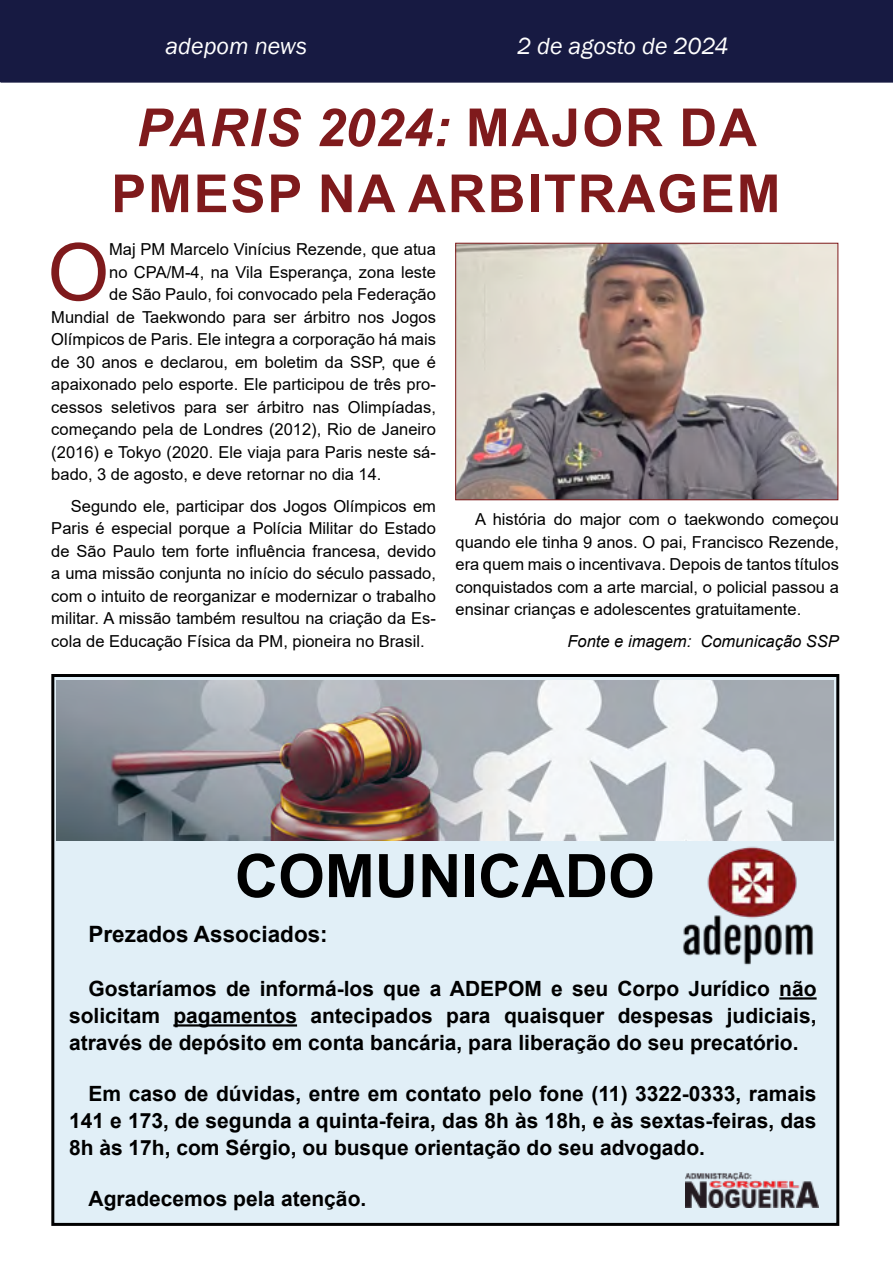
<style>
.page{position:relative;width:893px;height:1263px;background:#fff}
.page>*{position:absolute;margin:0;border:0;box-sizing:border-box;transform-origin:0 0}
.t1{font:79.35px "Arial";color:#7f1a1c}
.t2{font:700 60px "Arial";color:#000}
.t3{font:700 52.5px/66px "Arial";letter-spacing:.035em;color:#7f1a1c;text-align:center}
.t4{font:italic 24px "Franklin Gothic";color:#fff}
.t5{font:700 22.5px "Arial";color:#000}
.t6{font:700 21px/27px "Arial";color:#000;text-align:justify}
.t7{font:16.5px/22.5px "Arial";color:#000;text-align:justify}
.t8{font:italic 16.5px "Arial";color:#000}
.s1{font-style:italic}
</style>
<div class="page">
<div style="left:53px;top:675px;width:785px;height:549px;background:#e1eff7"></div>
<div style="left:51px;top:674px;width:788px;height:552px;border:3px solid #000"></div>
<hr style="left:779px;top:997px;width:38px;height:2px;background:#000">
<hr style="left:173px;top:1024px;width:124px;height:2px;background:#000">
<img style="left:664px;top:840px;width:156px;height:125px">
<img style="left:686px;top:1172px;width:133px;height:36px">
<img style="left:56px;top:680px;width:778px;height:160px">
<div style="left:1px;top:0;width:892px;height:82px;background:#171a42"></div>
<img style="left:457px;top:245px;width:379px;height:253px">
<div style="left:455px;top:243px;width:383px;height:257px;border:1px solid #7f1a1c"></div>
<h3 class="t4" style="left:165px;top:31px;width:143px">adepom news</h3>
<h3 class="t4" style="left:517px;top:31px;width:213px">2 de agosto de 2024</h3>
<h3 class="t3" style="left:111px;top:95px;width:671px"><span class="s1">PARIS 2024:</span> MAJOR DA<br>PMESP NA ARBITRAGEM</h3>
<h1 class="t1" style="left:47px;top:218px;width:63px">O</h1>
<p class="t7" style="left:109px;top:238px;width:328px">Maj PM Marcelo Vinícius Rezende, que atua</p>
<p class="t7" style="left:109px;top:261px;width:328px">no CPA/M-4, na Vila Esperança, zona leste</p>
<p class="t7" style="left:109px;top:283px;width:328px">de São Paulo, foi convocado pela Federação</p>
<p class="t7" style="left:51px;top:306px;width:386px">Mundial de Taekwondo para ser árbitro nos Jogos</p>
<p class="t7" style="left:51px;top:328px;width:386px">Olímpicos de Paris. Ele integra a corporação há mais</p>
<p class="t7" style="left:51px;top:351px;width:386px">de 30 anos e declarou, em boletim da SSP, que é</p>
<p class="t7" style="left:51px;top:373px;width:386px">apaixonado pelo esporte. Ele participou de três pro-</p>
<p class="t7" style="left:51px;top:396px;width:386px">cessos seletivos para ser árbitro nas Olimpíadas,</p>
<p class="t7" style="left:51px;top:418px;width:386px">começando pela de Londres (2012), Rio de Janeiro</p>
<p class="t7" style="left:51px;top:441px;width:386px">(2016) e Tokyo (2020. Ele viaja para Paris neste sá-</p>
<p class="t7" style="left:51px;top:463px;width:332px">bado, 3 de agosto, e deve retornar no dia 14.</p>
<p class="t7" style="left:51px;top:495px;width:386px;text-indent:20px">Segundo ele, participar dos Jogos Olímpicos em Paris é especial porque a Polícia Militar do Estado de São Paulo tem forte influência francesa, devido a uma missão conjunta no início do século passado, com o intuito de reorganizar e modernizar o trabalho militar. A missão também resultou na criação da Es&shy;cola de Educação Física da PM, pioneira no Brasil.</p>
<p class="t7" style="left:455px;top:508px;width:385px;text-indent:20px">A história do major com o taekwondo começou quando ele tinha 9 anos. O pai, Francisco Rezende, era quem mais o incentivava. Depois de tantos títulos conquistados com a arte marcial, o policial passou a ensinar crianças e adolescentes gratuitamente.</p>
<p class="t8" style="left:567px;top:630px;width:273px">Fonte e imagem: Comunicação SSP</p>
<h2 class="t2" style="left:235px;top:834px;width:421px">COMUNICADO</h2>
<h3 class="t5" style="left:88px;top:918px;width:241px">Prezados Associados:</h3>
<p class="t6" style="left:69px;top:975px;width:749px;text-indent:19px">Gostaríamos de informá-los que a ADEPOM e seu Corpo Jurídico não solicitam pagamentos antecipados para quaisquer despesas judiciais, através de depósito em conta bancária, para liberação do seu precatório.</p>
<p class="t6" style="left:69px;top:1080px;width:749px;text-indent:20px">Em caso de dúvidas, entre em contato pelo fone (11) 3322-0333, ramais 141 e 173, de segunda a quinta-feira, das 8h às 18h, e às sextas-feiras, das 8h às 17h, com Sérgio, ou busque orientação do seu advogado.</p>
<p class="t6" style="left:89px;top:1186px;width:279px">Agradecemos pela atenção.</p>
</div>
